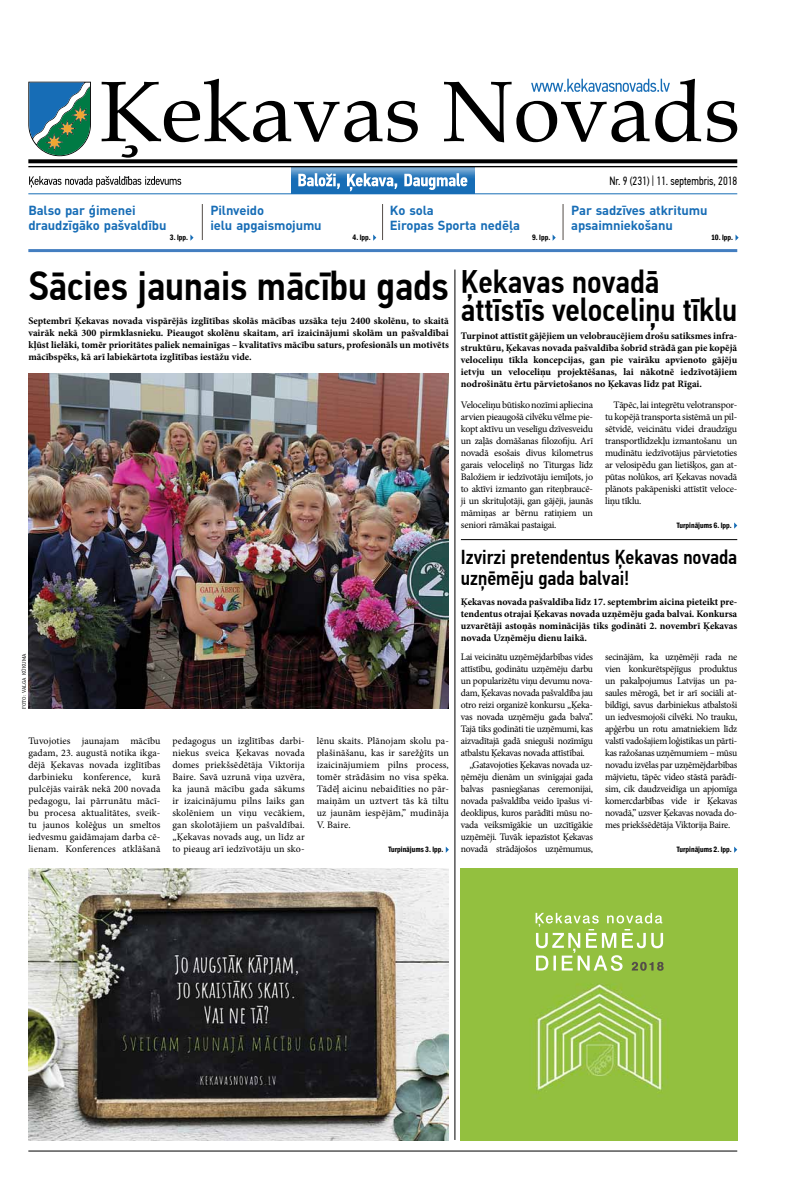
<style>
.page{position:relative;width:794px;height:1191px;background:#fff}
.page>*{position:absolute;margin:0;border:0;box-sizing:border-box;transform-origin:0 0}
.t1{font:500 40.8px "PF Din Text Cond Pro";color:#000}
.t2{font:500 32.6px/28px "PF Din Text Cond Pro";color:#000}
.t3{font:500 20.2px/21px "PF Din Text Cond Pro";color:#000}
.t4{font:700 13px/15px "DIN Pro";letter-spacing:-.01em;color:#176db6}
.t5{font:12px "PF Din Text Cond Pro";color:#000;scale:.9 1}
.t6{font:10px/12px "Minion Pro";letter-spacing:-.025em;color:#000;text-align:justify}
.t7{font:700 10px/12px "Minion Pro";color:#000;text-align:justify}
.t8{font:600 condensed 8px "Franklin Gothic";color:#000;scale:.95 1}
.t9{font:5px "PF Centro Slab Pro";letter-spacing:.02em;color:#000}
</style>
<div class="page">
<hr style="left:28px;top:1150px;width:709px;height:1px;background:#000">
<div style="left:291px;top:166px;width:183px;height:28px;background:#176db6"></div>
<svg style="left:102px;top:79px;width:635px;height:79px"></svg>
<svg style="left:531px;top:79px;width:139px;height:13px"></svg>
<div style="left:30px;top:161px;width:719px;height:19px;background:#fff;opacity:.75"></div>
<svg style="left:28px;top:159px;width:709px;height:4px;fill:#000"></svg>
<hr style="left:28px;top:166px;width:709px;height:1px;background:#000">
<svg style="left:298px;top:173px;width:169px;height:18px"></svg>
<svg style="left:29px;top:176px;width:152px;height:12px"></svg>
<hr style="left:28px;top:193px;width:709px;height:1px;background:#176db6">
<svg style="left:28px;top:82px;width:63px;height:74px"></svg>
<svg style="left:190px;top:234px;width:3px;height:7px"></svg>
<hr style="left:28px;top:249px;width:709px;height:3px;background:#437ec0">
<hr style="left:202px;top:204px;width:1px;height:36px;background:#544d48">
<hr style="left:382px;top:204px;width:1px;height:36px;background:#544d48">
<hr style="left:563px;top:204px;width:1px;height:36px;background:#544d48">
<svg style="left:373px;top:234px;width:3px;height:7px"></svg>
<svg style="left:735px;top:234px;width:3px;height:7px"></svg>
<svg style="left:552px;top:234px;width:4px;height:7px"></svg>
<img style="left:28px;top:868px;width:421px;height:272px">
<img style="left:461px;top:868px;width:276px;height:272px">
<svg style="left:535px;top:913px;width:128px;height:58px"></svg>
<svg style="left:734px;top:522px;width:3px;height:6px"></svg>
<svg style="left:734px;top:846px;width:3px;height:6px"></svg>
<img style="left:28px;top:374px;width:421px;height:335px">
<hr style="left:455px;top:269px;width:1px;height:871px;background:#000">
<hr style="left:461px;top:539px;width:276px;height:1px;background:#000">
<h3 class="t4" style="left:28px;top:202px;width:140px">Balso par ģimenei draudzīgāko pašvaldību</h3>
<p class="t8" style="left:170px;top:232px;width:21px">3. lpp.</p>
<h3 class="t4" style="left:210px;top:202px;width:113px">Pilnveido<br>ielu apgaismojumu</h3>
<p class="t8" style="left:352px;top:232px;width:21px">4. lpp.</p>
<h3 class="t4" style="left:390px;top:202px;width:132px">Ko sola<br>Eiropas Sporta nedēļa</h3>
<p class="t8" style="left:532px;top:232px;width:21px">9. lpp.</p>
<p class="t5" style="left:609px;top:173px;width:144px">Nr. 9 (231) | 11. septembris, 2018</p>
<h3 class="t4" style="left:571px;top:202px;width:138px">Par sadzīves atkritumu apsaimniekošanu</h3>
<p class="t8" style="left:711px;top:232px;width:25px">10. lpp.</p>
<h1 class="t1" style="left:28px;top:262px;width:422px">Sācies jaunais mācību gads</h1>
<p class="t7" style="left:28px;top:315px;width:422px">Septembrī Ķekavas novada vispārējās izglītības skolās mācības uzsāka teju 2400 skolēnu, to skaitā vairāk nekā 300 pirmklasnieku. Pieaugot skolēnu skaitam, arī izaicinājumi skolām un pašvaldībai kļūst lielāki, tomēr prioritātes paliek nemainīgas – kvalitatīvs mācību saturs, profesionāls un motivēts mācībspēks, kā arī labiekārtota izglītības iestāžu vide.</p>
<p class="t9" style="left:21px;top:709px;width:57px;rotate:-90deg">foto: valga kūkuma</p>
<p class="t6" style="left:28px;top:735px;width:134px">Tuvojoties jaunajam mācību gadam, 23. augustā notika ikga&shy;dējā Ķekavas novada izglītības darbinieku konference, kurā pulcējās vairāk nekā 200 novada pedagogu, lai pārrunātu mācī&shy;bu procesa aktualitātes, sveik&shy;tu jaunos kolēģus un smeltos iedvesmu gaidāmajam darba cē&shy;lienam. Konferences atklāšanā</p>
<p class="t6" style="left:172px;top:735px;width:134px">pedagogus un izglītības darbi&shy;niekus sveica Ķekavas novada domes priekšsēdētāja Viktorija Baire. Savā uzrunā viņa uzvēra, ka jaunā mācību gada sākums ir izaicinājumu pilns laiks gan skolēniem un viņu vecākiem, gan skolotājiem un pašvaldībai. „Ķekavas novads aug, un līdz ar to pieaug arī iedzīvotāju un sko-</p>
<p class="t6" style="left:317px;top:735px;width:134px">lēnu skaits. Plānojam skolu pa&shy;plašināšanu, kas ir sarežģīts un izaicinājumiem pilns process, tomēr strādāsim no visa spēka.<br>Tādēļ aicinu nebaidīties no pār&shy;maiņām un uztvert tās kā tiltu uz jaunām iespējām,” mudināja V. Baire.</p>
<p class="t8" style="left:388px;top:844px;width:59px">Turpinājums 3. lpp.</p>
<h2 class="t2" style="left:461px;top:268px;width:278px">Ķekavas novadā attīstīs veloceliņu tīklu</h2>
<p class="t7" style="left:461px;top:330px;width:278px">Turpinot attīstīt gājējiem un velobraucējiem drošu satiksmes infra&shy;struktūru, Ķekavas novada pašvaldība šobrīd strādā gan pie kopējā veloceliņu tīkla koncepcijas, gan pie vairāku apvienoto gājēju ietvju un veloceliņu projektēšanas, lai nākotnē iedzīvotājiem nodrošinātu ērtu pārvietošanos no Ķekavas līdz pat Rīgai.</p>
<p class="t6" style="left:461px;top:399px;width:134px">Veloceliņu būtisko nozīmi apliecina arvien pieaugošā cilvēku vēlme pie&shy;kopt aktīvu un veselīgu dzīvesveidu un zaļās domāšanas filozofiju. Arī novadā esošais divus kilometrus garais veloceliņš no Titurgas līdz Baložiem ir iedzīvotāju iemīļots, jo to aktīvi izmanto gan riteņbraucē&shy;ji un skrituļotāji, gan gājēji, jaunās māmiņas ar bērnu ratiņiem un seniori rāmākai pastaigai.</p>
<p class="t6" style="left:605px;top:399px;width:134px;text-indent:8px">Tāpēc, lai integrētu velotranspor&shy;tu kopējā transporta sistēmā un pil&shy;sētvidē, veicinātu videi draudzīgu transportlīdzekļu izmantošanu un mudinātu iedzīvotājus pārvietoties ar velosipēdu gan lietišķos, gan at&shy;pūtas nolūkos, arī Ķekavas novadā plānots pakāpeniski attīstīt veloce&shy;liņu tīklu.</p>
<p class="t8" style="left:677px;top:520px;width:59px">Turpinājums 6. lpp.</p>
<h3 class="t3" style="left:461px;top:546px;width:278px">Izvirzi pretendentus Ķekavas novada uzņēmēju gada balvai!</h3>
<p class="t7" style="left:461px;top:595px;width:278px">Ķekavas novada pašvaldība līdz 17. septembrim aicina pieteikt pre&shy;tendentus otrajai Ķekavas novada uzņēmēju gada balvai. Konkursa uzvarētāji astoņās nominācijās tiks godināti 2. novembrī Ķekavas novada Uzņēmēju dienu laikā.</p>
<p class="t6" style="left:461px;top:651px;width:134px">Lai veicinātu uzņēmējdarbības vides</p>
<p class="t6" style="left:461px;top:663px;width:134px">attīstību, godinātu uzņēmēju darbu</p>
<p class="t6" style="left:461px;top:675px;width:134px">un popularizētu viņu devumu nova-</p>
<p class="t6" style="left:461px;top:687px;width:134px">dam, Ķekavas novada pašvaldība jau</p>
<p class="t6" style="left:461px;top:699px;width:134px">otro reizi organizē konkursu „Ķeka-</p>
<p class="t6" style="left:461px;top:711px;width:134px">vas novada uzņēmēju gada balva”.</p>
<p class="t6" style="left:461px;top:723px;width:134px">Tajā tiks godināti tie uzņēmumi, kas</p>
<p class="t6" style="left:461px;top:735px;width:134px">aizvadītajā gadā snieguši nozīmīgu</p>
<p class="t6" style="left:461px;top:747px;width:125px">atbalstu Ķekavas novada attīstībai.</p>
<p class="t6" style="left:469px;top:759px;width:125px">„Gatavojoties Ķekavas novada uz-</p>
<p class="t6" style="left:461px;top:771px;width:134px">ņēmēju dienām un svinīgajai gada</p>
<p class="t6" style="left:461px;top:783px;width:134px">balvas pasniegšanas ceremonijai,</p>
<p class="t6" style="left:461px;top:795px;width:134px">novada pašvaldība veido īpašus vi-</p>
<p class="t6" style="left:461px;top:807px;width:134px">deoklipus, kuros parādīti mūsu no-</p>
<p class="t6" style="left:461px;top:819px;width:134px">vada veiksmīgākie un uzcītīgākie</p>
<p class="t6" style="left:461px;top:831px;width:134px">uzņēmēji. Tuvāk iepazīstot Ķekavas</p>
<p class="t6" style="left:461px;top:843px;width:134px">novadā strādājošos uzņēmumus,</p>
<p class="t6" style="left:605px;top:651px;width:134px">secinājām, ka uzņēmēji rada ne vien konkurētspējīgus produktus un pakalpojumus Latvijas un pa&shy;saules mērogā, bet ir arī sociāli at&shy;bildīgi, savus darbiniekus atbalstoši un iedvesmojoši cilvēki. No trauku, apģērbu un rotu amatniekiem līdz valstī vadošajiem loģistikas un pārti&shy;kas ražošanas uzņēmumiem – mūsu novadu izvēlas par uzņēmējdarbības mājvietu, tāpēc video stāstā parādī&shy;sim, cik daudzveidīga un apjomīga komercdarbības vide ir Ķekavas novadā,” uzsver Ķekavas novada do&shy;mes priekšsēdētāja Viktorija Baire.</p>
<p class="t8" style="left:677px;top:844px;width:59px">Turpinājums 2. lpp.</p>
</div>
